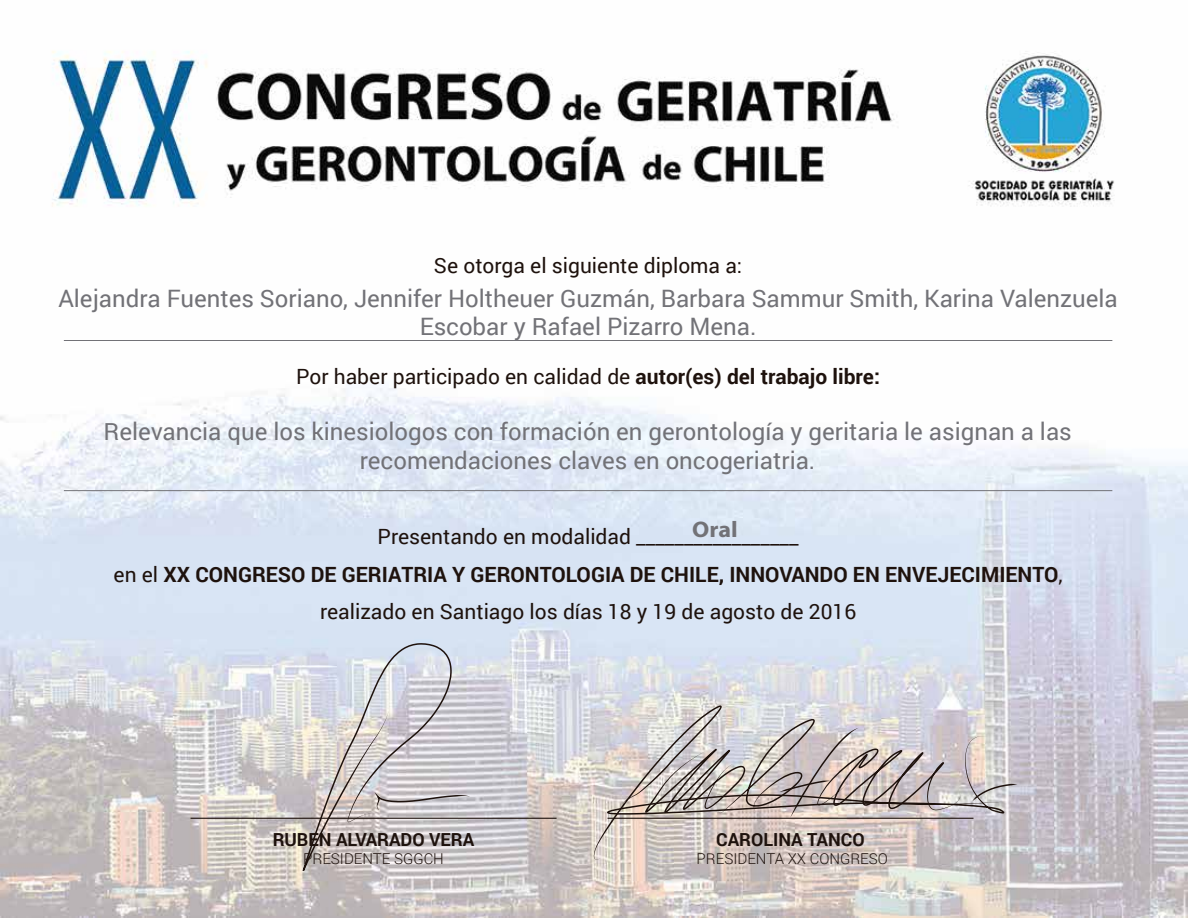
<style>
.page{position:relative;width:1188px;height:918px;background:#fff}
.page>*{position:absolute;margin:0;border:0;box-sizing:border-box;transform-origin:0 0}
.t1{font:24px/28.8px "Roboto";color:#727277;text-align:center}
.t2{font:700 22.65px "Myriad Pro";color:#727277;scale:1.06 1}
.t3{font:21px/37.5px "Roboto";color:#1e120d;text-align:center}
.t4{font:700 18px "Roboto";color:#1e120d}
.t5{font:300 15px "Roboto";color:#1e120d}
.s1{font-weight:700}
</style>
<div class="page">
<img style="left:0;top:51px;width:1188px;height:867px">
<hr style="left:191px;top:818px;width:366px;height:1px;background:#1e120d">
<svg style="left:594px;top:705px;width:423px;height:155px;background:#c9c1c0"></svg>
<svg style="left:303px;top:643px;width:167px;height:228px;background:#cdcacd"></svg>
<hr style="left:64px;top:340px;width:1048px;height:1px;background:#727277">
<hr style="left:64px;top:490px;width:1048px;height:1px;background:#727277">
<p class="t3" style="left:434px;top:246px;width:310px">Se otorga el siguiente diploma a:</p>
<p class="t1" style="left:58px;top:283px;width:1061px">Alejandra Fuentes Soriano, Jennifer Holtheuer Guzmán, Barbara Sammur Smith, Karina Valenzuela<br>Escobar y Rafael Pizarro Mena.</p>
<p class="t3" style="left:296px;top:357px;width:585px">Por haber participado en calidad de <span class="s1">autor(es) del trabajo libre:</span></p>
<p class="t1" style="left:104px;top:416px;width:970px">Relevancia que los kinesiologos con formación en gerontología y geritaria le asignan a las recomendaciones claves en oncogeriatria.</p>
<p class="t2" style="left:692px;top:514px;width:44px">Oral</p>
<p class="t3" style="left:114px;top:517px;width:951px">Presentando en modalidad _________________<br>en el <span class="s1">XX CONGRESO DE GERIATRIA Y GERONTOLOGIA DE CHILE, INNOVANDO EN ENVEJECIMIENTO</span>, realizado en Santiago los días 18 y 19 de agosto de 2016</p>
<p class="t4" style="left:273px;top:827px;width:203px">RUBEN ALVARADO VERA</p>
<p class="t5" style="left:303px;top:848px;width:142px">PRESIDENTE SGGCH</p>
<p class="t4" style="left:716px;top:827px;width:150px">CAROLINA TANCO</p>
<p class="t5" style="left:697px;top:848px;width:193px">PRESIDENTA XX CONGRESO</p>
</div>
